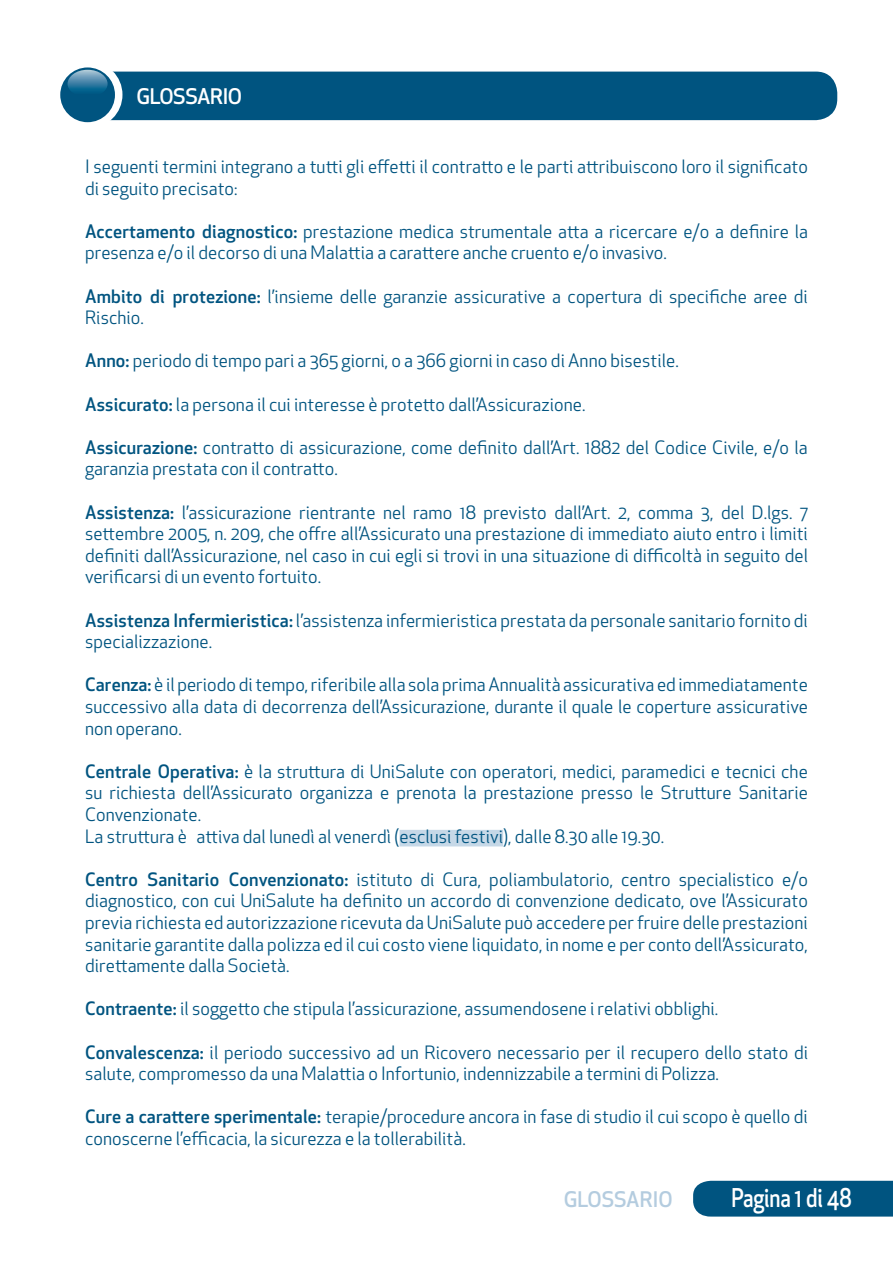
<style>
.page{position:relative;width:893px;height:1263px;background:#fff}
.page>*{position:absolute;margin:0;border:0;box-sizing:border-box;transform-origin:0 0}
.t1{font:500 25.2px "Apex New";letter-spacing:-.005em;color:#fff;scale:.83 1}
.t2{font:500 21px "Apex New";color:#b4ccdf}
.t3{font:500 21px "Apex New";letter-spacing:-.02em;color:#fff}
.t4{font:18px/21.6px "Apex New";letter-spacing:.005em;color:#005480}
.s1{font-weight:500}
</style>
<div class="page">
<div style="left:70px;top:72px;width:767px;height:48px;background:#005480;border-radius:21px"></div>
<div style="left:56px;top:61px;width:66px;height:67px;background:#fff;border-radius:50%"></div>
<div style="left:60px;top:67px;width:55px;height:55px;background:#005480;border-radius:50%"></div>
<svg style="left:68px;top:70px;width:40px;height:27px"></svg>
<div style="left:693px;top:1181px;width:200px;height:35px;background:#005480"></div>
<div style="left:399px;top:830px;width:104px;height:16px;background:#c6d8e7"></div>
<p class="t3" style="left:137px;top:82px;width:107px">GLOSSARIO</p>
<p class="t4" style="left:85px;top:156px;width:724px">I seguenti termini integrano a tutti gli effetti il contratto e le parti attribuiscono loro il significato di seguito precisato:</p>
<p class="t4" style="left:85px;top:220px;width:724px"><span class="s1">Accertamento diagnostico:</span> prestazione medica strumentale atta a ricercare e/o a definire la presenza e/o il decorso di una Malattia a carattere anche cruento e/o invasivo.</p>
<p class="t4" style="left:85px;top:285px;width:724px"><span class="s1">Ambito di protezione:</span> l’insieme delle garanzie assicurative a copertura di specifiche aree di<br>Rischio.</p>
<p class="t4" style="left:85px;top:350px;width:595px"><span class="s1">Anno:</span> periodo di tempo pari a 365 giorni, o a 366 giorni in caso di Anno bisestile.</p>
<p class="t4" style="left:85px;top:393px;width:502px"><span class="s1">Assicurato:</span> la persona il cui interesse è protetto dall’Assicurazione.</p>
<p class="t4" style="left:85px;top:436px;width:724px"><span class="s1">Assicurazione:</span> contratto di assicurazione, come definito dall’Art. 1882 del Codice Civile, e/o la garanzia prestata con il contratto.</p>
<p class="t4" style="left:85px;top:501px;width:724px;text-align:justify"><span class="s1">Assistenza:</span> l’assicurazione rientrante nel ramo 18 previsto dall’Art. 2, comma 3, del D.lgs. 7 settembre 2005, n. 209, che offre all’Assicurato una prestazione di immediato aiuto entro i limiti definiti dall’Assicurazione, nel caso in cui egli si trovi in una situazione di difficoltà in seguito del verificarsi di un evento fortuito.</p>
<p class="t4" style="left:85px;top:609px;width:724px"><span class="s1">Assistenza Infermieristica:</span> l’assistenza infermieristica prestata da personale sanitario fornito di specializzazione.</p>
<p class="t4" style="left:85px;top:674px;width:724px;text-align:justify"><span class="s1">Carenza:</span> è il periodo di tempo, riferibile alla sola prima Annualità assicurativa ed immediatamente successivo alla data di decorrenza dell’Assicurazione, durante il quale le coperture assicurative non operano.</p>
<p class="t4" style="left:85px;top:760px;width:724px"><span class="s1">Centrale Operativa:</span> è la struttura di UniSalute con operatori, medici, paramedici e tecnici che su richiesta dell’Assicurato organizza e prenota la prestazione presso le Strutture Sanitarie Convenzionate.<br>La struttura è attiva dal lunedì al venerdì (esclusi festivi), dalle 8.30 alle 19.30.</p>
<p class="t4" style="left:85px;top:868px;width:724px;text-align:justify"><span class="s1">Centro Sanitario Convenzionato:</span> istituto di Cura, poliambulatorio, centro specialistico e/o diagnostico, con cui UniSalute ha definito un accordo di convenzione dedicato, ove l’Assicurato previa richiesta ed autorizzazione ricevuta da UniSalute può accedere per fruire delle prestazioni sanitarie garantite dalla polizza ed il cui costo viene liquidato, in nome e per conto dell’Assicurato, direttamente dalla Società.</p>
<p class="t4" style="left:85px;top:998px;width:635px"><span class="s1">Contraente:</span> il soggetto che stipula l’assicurazione, assumendosene i relativi obblighi.</p>
<p class="t4" style="left:85px;top:1041px;width:724px"><span class="s1">Convalescenza:</span> il periodo successivo ad un Ricovero necessario per il recupero dello stato di salute, compromesso da una Malattia o Infortunio, indennizzabile a termini di Polizza.</p>
<p class="t4" style="left:85px;top:1106px;width:724px"><span class="s1">Cure a carattere sperimentale:</span> terapie/procedure ancora in fase di studio il cui scopo è quello di conoscerne l’efficacia, la sicurezza e la tollerabilità.</p>
<p class="t2" style="left:564px;top:1185px;width:110px">GLOSSARIO</p>
<h1 class="t1" style="left:731px;top:1181px;width:146px">Pagina 1 di 48</h1>
</div>
